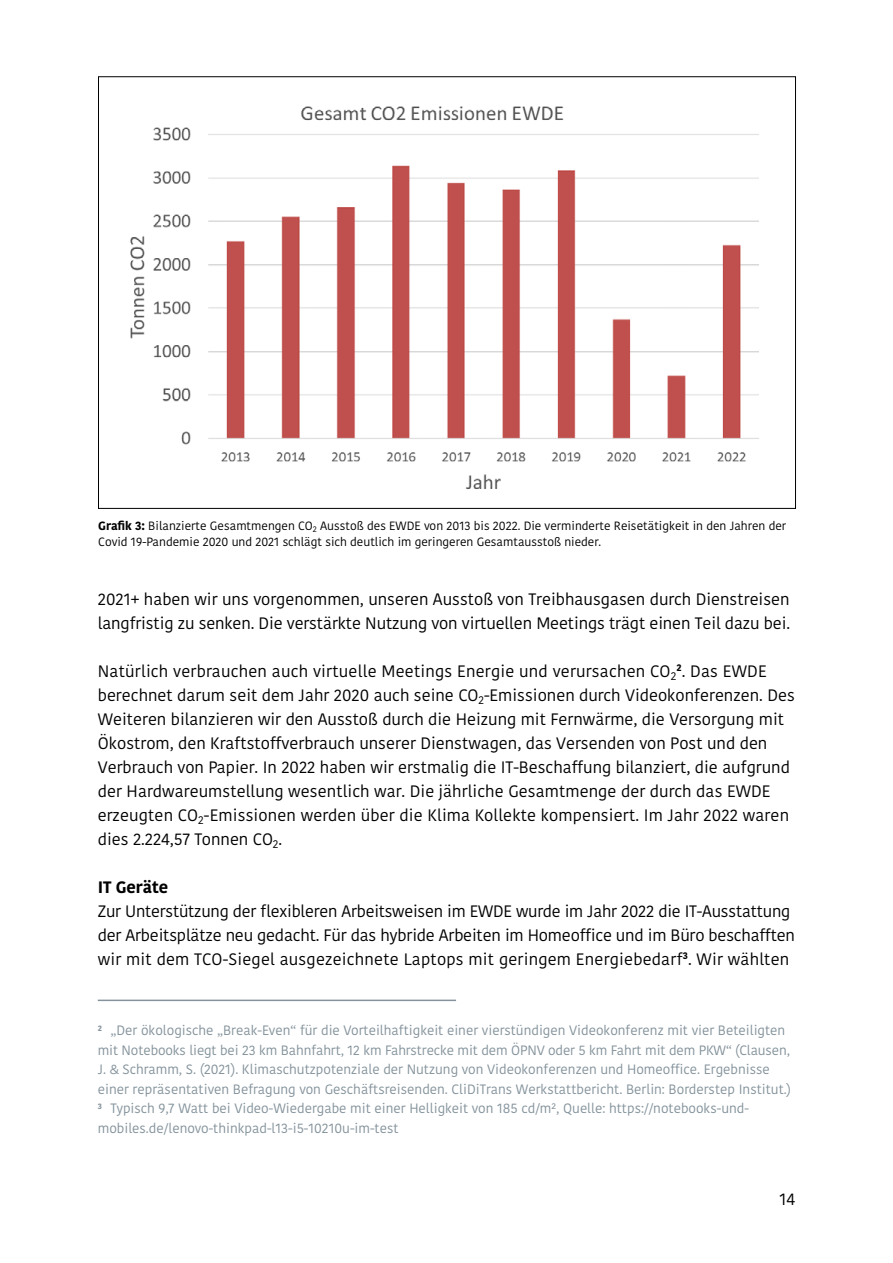
<style>
.page{position:relative;width:893px;height:1263px;background:#fff}
.page>*{position:absolute;margin:0;border:0;box-sizing:border-box;transform-origin:0 0}
.t1{font:16.5px/24px "Kohinoor";color:#000}
.t2{font:700 16.5px "Kohinoor";color:#000}
.t3{font:13.5px/19.5px "Kohinoor";color:#83929b}
.t4{font:12px/16.5px "Kohinoor";color:#000}
.s1{font-weight:700}
</style>
<div class="page">
<hr style="left:98px;top:999px;width:358px;height:2px;background:#83929b">
<img style="left:130px;top:106px;width:629px;height:383px">
<p class="t4" style="left:98px;top:517px;width:689px"><span class="s1">Grafik 3:</span> Bilanzierte Gesamtmengen CO<sub>2</sub> Ausstoß des EWDE von 2013 bis 2022. Die verminderte Reisetätigkeit in den Jahren der<br>Covid 19-Pandemie 2020 und 2021 schlägt sich deutlich im geringeren Gesamtausstoß nieder.</p>
<p class="t1" style="left:98px;top:587px;width:694px">2021+ haben wir uns vorgenommen, unseren Ausstoß von Treibhausgasen durch Dienstreisen langfristig zu senken. Die verstärkte Nutzung von virtuellen Meetings trägt einen Teil dazu bei.</p>
<p class="t1" style="left:98px;top:659px;width:698px">Natürlich verbrauchen auch virtuelle Meetings Energie und verursachen CO<sub>2</sub><sup>2</sup>. Das EWDE berechnet darum seit dem Jahr 2020 auch seine CO<sub>2</sub>-Emissionen durch Videokonferenzen. Des Weiteren bilanzieren wir den Ausstoß durch die Heizung mit Fernwärme, die Versorgung mit Ökostrom, den Kraftstoffverbrauch unserer Dienstwagen, das Versenden von Post und den Verbrauch von Papier. In 2022 haben wir erstmalig die IT-Beschaffung bilanziert, die aufgrund der Hardwareumstellung wesentlich war. Die jährliche Gesamtmenge der durch das EWDE erzeugten CO<sub>2</sub>-Emissionen werden über die Klima Kollekte kompensiert. Im Jahr 2022 waren dies 2.224,57 Tonnen CO<sub>2</sub>.</p>
<p class="t2" style="left:98px;top:876px;width:72px">IT Geräte</p>
<p class="t1" style="left:98px;top:899px;width:699px">Zur Unterstützung der flexibleren Arbeitsweisen im EWDE wurde im Jahr 2022 die IT-Ausstattung der Arbeitsplätze neu gedacht. Für das hybride Arbeiten im Homeoffice und im Büro beschafften wir mit dem TCO-Siegel ausgezeichnete Laptops mit geringem Energiebedarf<sup>3</sup>. Wir wählten</p>
<p class="t3" style="left:98px;top:1021px;width:695px"><sup>2</sup> „Der ökologische „Break-Even“ für die Vorteilhaftigkeit einer vierstündigen Videokonferenz mit vier Beteiligten mit Notebooks liegt bei 23 km Bahnfahrt, 12 km Fahrstrecke mit dem ÖPNV oder 5 km Fahrt mit dem PKW“ (Clausen, J. &amp; Schramm, S. (2021). Klimaschutzpotenziale der Nutzung von Videokonferenzen und Homeoffice. Ergebnisse einer repräsentativen Befragung von Geschäftsreisenden. CliDiTrans Werkstattbericht. Berlin: Borderstep Institut.)<br><sup>3</sup> Typisch 9,7 Watt bei Video-Wiedergabe mit einer Helligkeit von 185 cd/m², Quelle: https://notebooks-und&shy;mobiles.de/lenovo-thinkpad-l13-i5-10210u-im-test</p>
<p class="t1" style="left:779px;top:1187px;width:17px">14</p>
</div>
